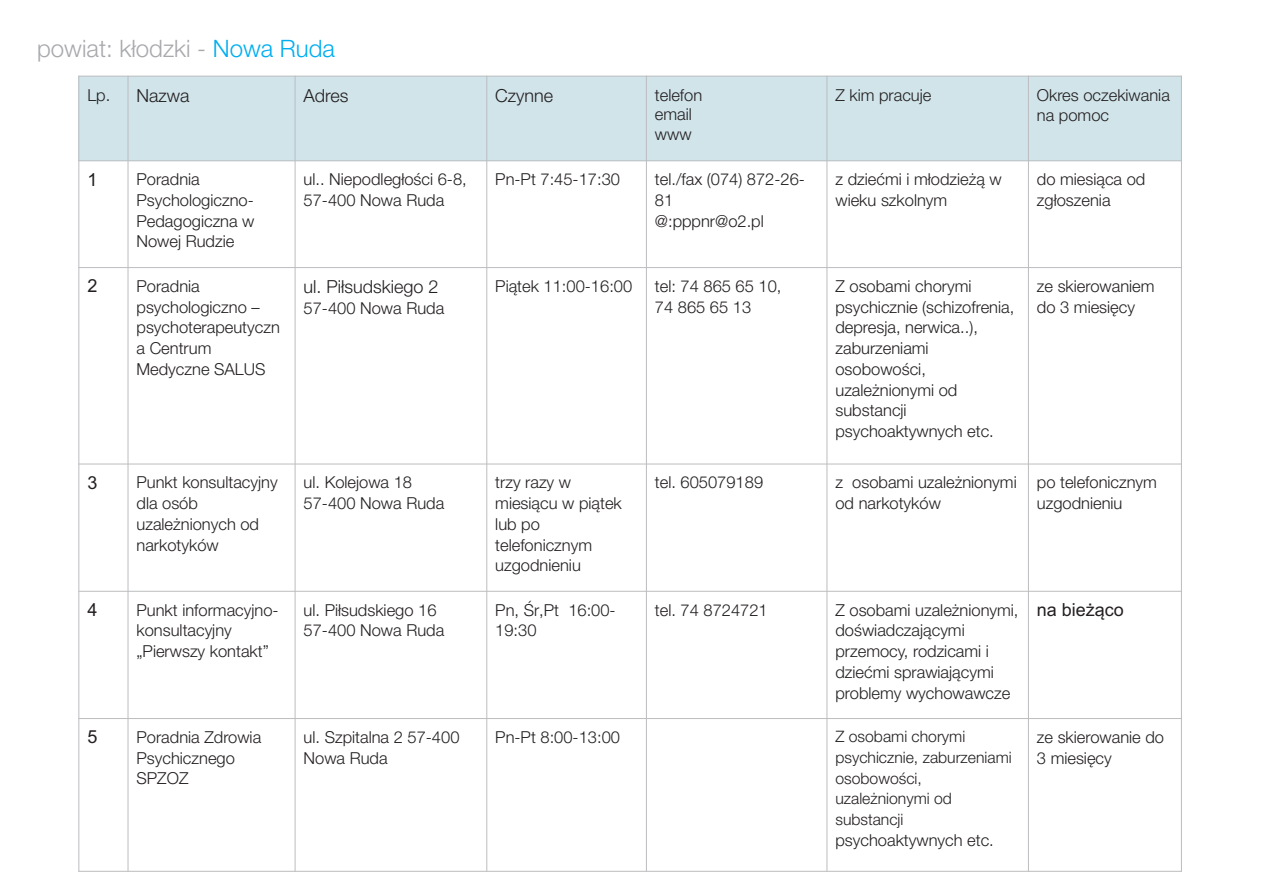
<style>
.page{position:relative;width:1263px;height:893px;background:#fff}
.page>*{position:absolute;margin:0;border:0;box-sizing:border-box;transform-origin:0 0}
.t1{font:300 24px "Helvetica Neue LT Pro";color:#a8a9ad}
.t2{font:300 18px "Helvetica Neue LT Pro";color:#231f20}
.t3{font:18px "Arial";color:#231f20}
.t4{font:300 16.5px/20.7px "Helvetica Neue LT Pro";color:#231f20}
.t5{font:300 15.75px/20.7px "Helvetica Neue LT Pro";color:#231f20}
.s1{color:#00aeef}
.s2{font-size:16.5px}
</style>
<div class="page">
<div style="left:79px;top:76px;width:49px;height:85px;background:#d0e4ea"></div>
<div style="left:128px;top:76px;width:167px;height:85px;background:#d0e4ea"></div>
<div style="left:295px;top:76px;width:192px;height:85px;background:#d0e4ea"></div>
<div style="left:487px;top:76px;width:159px;height:85px;background:#d0e4ea"></div>
<div style="left:646px;top:76px;width:181px;height:85px;background:#d0e4ea"></div>
<div style="left:827px;top:76px;width:201px;height:85px;background:#d0e4ea"></div>
<div style="left:1028px;top:76px;width:153px;height:85px;background:#d0e4ea"></div>
<hr style="left:78px;top:76px;width:1px;height:796px;background:#bcbdc0">
<hr style="left:128px;top:76px;width:1px;height:796px;background:#bcbdc0">
<hr style="left:295px;top:76px;width:1px;height:796px;background:#bcbdc0">
<hr style="left:486px;top:76px;width:1px;height:796px;background:#bcbdc0">
<hr style="left:646px;top:76px;width:1px;height:796px;background:#bcbdc0">
<hr style="left:826px;top:76px;width:1px;height:796px;background:#bcbdc0">
<hr style="left:1028px;top:76px;width:1px;height:796px;background:#bcbdc0">
<hr style="left:1181px;top:76px;width:1px;height:796px;background:#bcbdc0">
<hr style="left:78px;top:871px;width:1104px;height:1px;background:#bcbdc0">
<hr style="left:78px;top:718px;width:1104px;height:1px;background:#bcbdc0">
<hr style="left:78px;top:591px;width:1104px;height:1px;background:#bcbdc0">
<hr style="left:78px;top:464px;width:1104px;height:1px;background:#bcbdc0">
<hr style="left:78px;top:267px;width:1104px;height:1px;background:#bcbdc0">
<hr style="left:78px;top:160px;width:1104px;height:1px;background:#bcbdc0">
<hr style="left:78px;top:76px;width:1104px;height:1px;background:#bcbdc0">
<h1 class="t1" style="left:37px;top:40px;width:299px">powiat: k³odzki - <span class="s1">Nowa Ruda</span></h1>
<p class="t2" style="left:87px;top:89px;width:104px"><span class="s2">Lp.</span> Nazwa</p>
<p class="t2" style="left:304px;top:89px;width:47px">Adres</p>
<p class="t2" style="left:495px;top:89px;width:60px">Czynne</p>
<p class="t4" style="left:655px;top:87px;width:49px;line-height:19.5px">telefon email www</p>
<p class="t4" style="left:835px;top:87px;width:97px">Z kim pracuje</p>
<p class="t4" style="left:1037px;top:87px;width:134px">Okres oczekiwania na pomoc</p>
<p class="t3" style="left:87px;top:172px;width:12px">1</p>
<p class="t4" style="left:137px;top:171px;width:120px">Poradnia<br>Psychologiczno-<br>Pedagogiczna w<br>Nowej Rudzie</p>
<p class="t4" style="left:304px;top:171px;width:165px">ul.. Niepodleg³oœci 6-8,<br>57-400 Nowa Ruda</p>
<p class="t4" style="left:495px;top:171px;width:126px">Pn-Pt 7:45-17:30</p>
<p class="t4" style="left:655px;top:171px;width:152px">tel./fax (074) 872-26-<br>81<br>@:pppnr@o2.pl</p>
<p class="t4" style="left:835px;top:171px;width:168px">z dzieæmi i m³odzie¿¹ w wieku szkolnym</p>
<p class="t4" style="left:1037px;top:171px;width:110px">do miesi¹ca od zg³oszenia</p>
<p class="t3" style="left:87px;top:279px;width:12px">2</p>
<p class="t4" style="left:137px;top:278px;width:145px">Poradnia psychologiczno – psychoterapeutyczn a Centrum<br>Medyczne SALUS</p>
<p class="t2" style="left:304px;top:281px;width:137px">ul. Pi³sudskiego 2</p>
<p class="t4" style="left:495px;top:278px;width:138px">Pi¹tek 11:00-16:00</p>
<p class="t4" style="left:655px;top:278px;width:128px">tel: 74 865 65 10,<br>74 865 65 13</p>
<p class="t4" style="left:835px;top:278px;width:180px">Z osobami chorymi psychicznie (schizofrenia, depresja, nerwica..), zaburzeniami osobowoœci, uzale¿nionymi od substancji psychoaktywnych etc.</p>
<p class="t4" style="left:1037px;top:278px;width:119px">ze skierowaniem do 3 miesiêcy</p>
<p class="t4" style="left:304px;top:300px;width:142px">57-400 Nowa Ruda</p>
<p class="t3" style="left:87px;top:476px;width:12px">3</p>
<p class="t4" style="left:137px;top:475px;width:143px">Punkt konsultacyjny dla osób uzale¿nionych od narkotyków</p>
<p class="t4" style="left:304px;top:475px;width:142px">ul. Kolejowa 18<br>57-400 Nowa Ruda</p>
<p class="t4" style="left:495px;top:475px;width:128px">trzy razy w miesi¹cu w pi¹tek lub po telefonicznym uzgodnieniu</p>
<p class="t4" style="left:655px;top:475px;width:110px">tel. 605079189</p>
<p class="t4" style="left:835px;top:475px;width:183px">z osobami uzale¿nionymi od narkotyków</p>
<p class="t4" style="left:1037px;top:475px;width:122px">po telefonicznym uzgodnieniu</p>
<p class="t3" style="left:87px;top:603px;width:12px">4</p>
<p class="t4" style="left:137px;top:602px;width:144px">Punkt informacyjno&shy;konsultacyjny „Pierwszy kontakt”</p>
<p class="t4" style="left:304px;top:602px;width:142px">ul. Pi³sudskiego 16<br>57-400 Nowa Ruda</p>
<p class="t4" style="left:495px;top:602px;width:122px">Pn, Œr,Pt 16:00-<br>19:30</p>
<p class="t4" style="left:655px;top:602px;width:114px">tel. 74 8724721</p>
<p class="t4" style="left:835px;top:602px;width:185px">Z osobami uzale¿nionymi, doœwiadczaj¹cymi przemocy, rodzicami i dzieæmi sprawiaj¹cymi problemy wychowawcze</p>
<p class="t3" style="left:1037px;top:603px;width:89px">na bie¿¹co</p>
<p class="t3" style="left:87px;top:730px;width:12px">5</p>
<p class="t4" style="left:137px;top:729px;width:126px">Poradnia Zdrowia<br>Psychicznego<br>SPZOZ</p>
<p class="t4" style="left:304px;top:729px;width:157px">ul. Szpitalna 2 57-400<br>Nowa Ruda</p>
<p class="t4" style="left:495px;top:729px;width:126px">Pn-Pt 8:00-13:00</p>
<p class="t5" style="left:835px;top:728px;width:178px">Z osobami chorymi psychicznie, zaburzeniami osobowoœci, uzale¿nionymi od substancji</p>
<p class="t4" style="left:835px;top:832px;width:160px">psychoaktywnych etc.</p>
<p class="t4" style="left:1037px;top:729px;width:129px">ze skierowanie do<br>3 miesiêcy</p>
</div>
